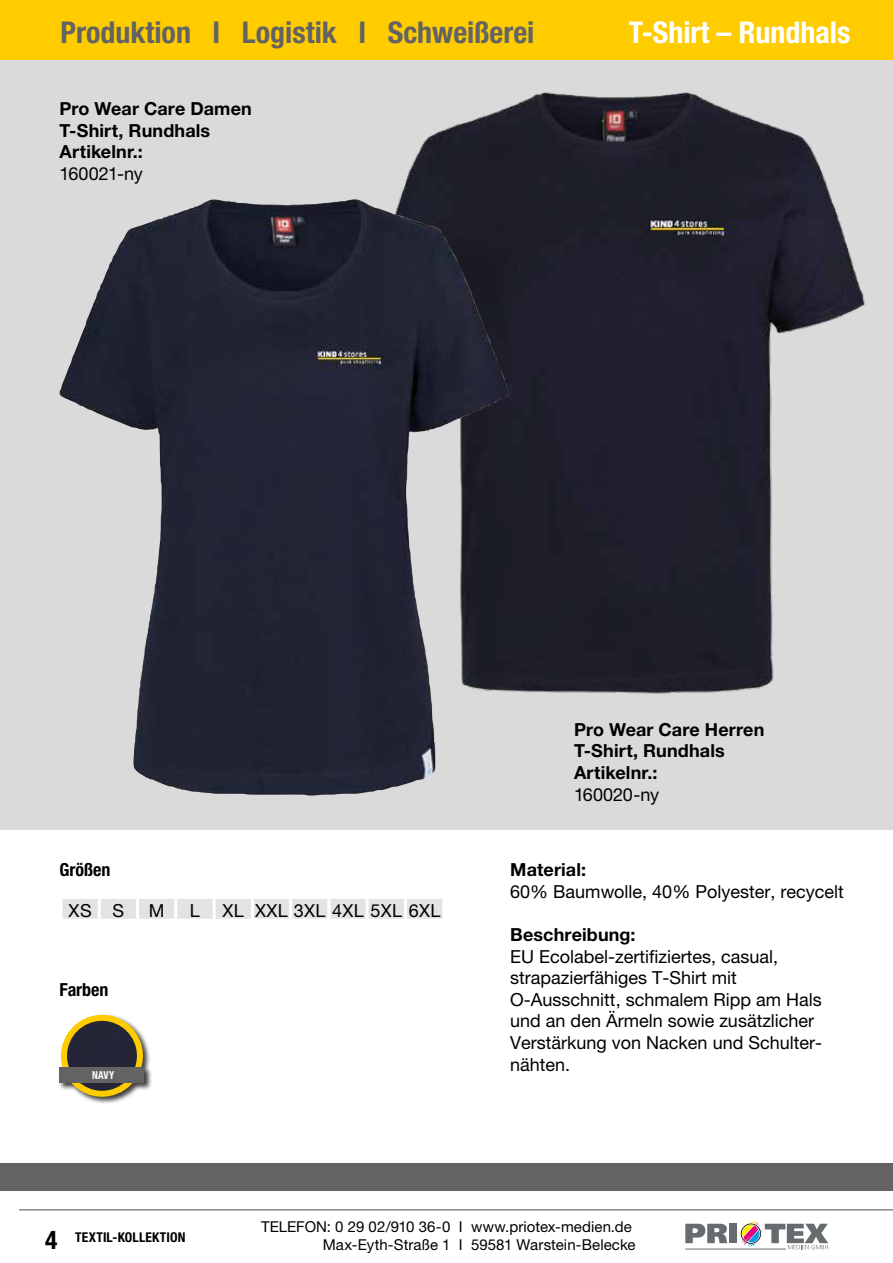
<style>
.page{position:relative;width:893px;height:1263px;background:#fff}
.page>*{position:absolute;margin:0;border:0;box-sizing:border-box;transform-origin:0 0}
.t1{font:700 condensed 30px "Helvetica Neue LT Pro";color:#646363}
.t2{font:700 condensed 30px "Helvetica Neue LT Pro";color:#fff}
.t3{font:18px/21.6px "Helvetica Neue LT Pro";color:#000}
.t4{font:700 18px/21.6px "Helvetica Neue LT Pro";letter-spacing:.005em;color:#000}
.t5{font:18px "Helvetica Neue LT Pro";letter-spacing:.02em;color:#000}
.t6{font:700 condensed 18px "Helvetica Neue LT Pro";color:#000}
.t7{font:15px/18px "Helvetica Neue LT Pro";letter-spacing:.005em;color:#000;text-align:right}
.t8{font:700 condensed 13.5px "Helvetica Neue LT Pro";letter-spacing:.015em;color:#000}
.t9{font:700 condensed 10.95px "Helvetica Neue LT Pro";color:#fff;scale:.91 1}
.s1{font-size:25.5px}
</style>
<div class="page">
<hr style="left:19px;top:1209px;width:874px;height:1px;background:#878787">
<svg style="left:685px;top:1224px;width:42px;height:19px"></svg>
<div style="left:729px;top:1224px;width:8px;height:19px;background:#666b6e"></div>
<hr style="left:685px;top:1249px;width:101px;height:1px;background:#666b6e">
<svg style="left:738px;top:1221px;width:90px;height:28px"></svg>
<div style="left:0;top:1163px;width:893px;height:28px;background:#646363"></div>
<div style="left:63px;top:899px;width:379px;height:20px;background:#e3e3e3"></div>
<hr style="left:98px;top:899px;width:3px;height:20px;background:#fff">
<hr style="left:136px;top:899px;width:3px;height:20px;background:#fff">
<hr style="left:174px;top:899px;width:3px;height:20px;background:#fff">
<hr style="left:213px;top:899px;width:3px;height:20px;background:#fff">
<hr style="left:251px;top:899px;width:3px;height:20px;background:#fff">
<hr style="left:289px;top:899px;width:3px;height:20px;background:#fff">
<hr style="left:327px;top:899px;width:3px;height:20px;background:#fff">
<hr style="left:366px;top:899px;width:3px;height:20px;background:#fff">
<hr style="left:404px;top:899px;width:3px;height:20px;background:#fff">
<div style="left:58px;top:1013px;width:94px;height:91px;background:#000;opacity:.75"></div>
<img style="left:64px;top:1018px;width:76px;height:76px;border-radius:38px">
<div style="left:61px;top:1015px;width:82px;height:82px;border:6px solid #fc0;border-radius:50%"></div>
<div style="left:60px;top:1067px;width:84px;height:16px;background:#646363"></div>
<div style="left:0;top:58px;width:893px;height:771px;background:#dadada"></div>
<div style="left:0;top:0;width:893px;height:60px;background:#fc0"></div>
<img style="left:345px;top:91px;width:521px;height:674px">
<img style="left:60px;top:199px;width:285px;height:597px">
<h1 class="t1" style="left:61px;top:14px;width:475px">Produktion I Logistik I Schweißerei</h1>
<h1 class="t2" style="left:629px;top:14px;width:223px">T-Shirt – Rundhals</h1>
<p class="t4" style="left:60px;top:97px;width:194px">Pro Wear Care Damen<br>T-Shirt, Rundhals<br>Artikelnr.:</p>
<p class="t3" style="left:60px;top:162px;width:85px">160021-ny</p>
<p class="t6" style="left:59px;top:859px;width:53px">Größen</p>
<p class="t3" style="left:69px;top:900px;width:57px">XS S</p>
<p class="t3" style="left:149px;top:900px;width:17px">M</p>
<p class="t3" style="left:190px;top:900px;width:12px">L</p>
<p class="t5" style="left:223px;top:900px;width:219px">XL XXL 3XL 4XL 5XL 6XL</p>
<p class="t6" style="left:59px;top:979px;width:51px">Farben</p>
<p class="t9" style="left:92px;top:1068px;width:26px">NAVY</p>
<p class="t4" style="left:574px;top:718px;width:192px">Pro Wear Care Herren<br>T-Shirt, Rundhals<br>Artikelnr.:</p>
<p class="t3" style="left:574px;top:783px;width:86px">160020-ny</p>
<p class="t4" style="left:510px;top:858px;width:77px">Material:</p>
<p class="t3" style="left:510px;top:880px;width:335px">60% Baumwolle, 40% Polyester, recycelt</p>
<p class="t4" style="left:510px;top:923px;width:127px">Beschreibung:</p>
<p class="t3" style="left:510px;top:945px;width:313px">EU Ecolabel-zertifiziertes, casual, strapazierfähiges T-Shirt mit<br>O-Ausschnitt, schmalem Ripp am Hals und an den Ärmeln sowie zusätzlicher<br>Verstärkung von Nacken und Schulter&shy;nähten.</p>
<p class="t8" style="left:45px;top:1228px;width:142px"><span class="s1">4</span> TEXTIL-KOLLEKTION</p>
<p class="t7" style="left:261px;top:1218px;width:376px">TELEFON: 0 29 02/910 36-0 I www.priotex-medien.de<br>Max-Eyth-Straße 1 I 59581 Warstein-Belecke</p>
</div>
